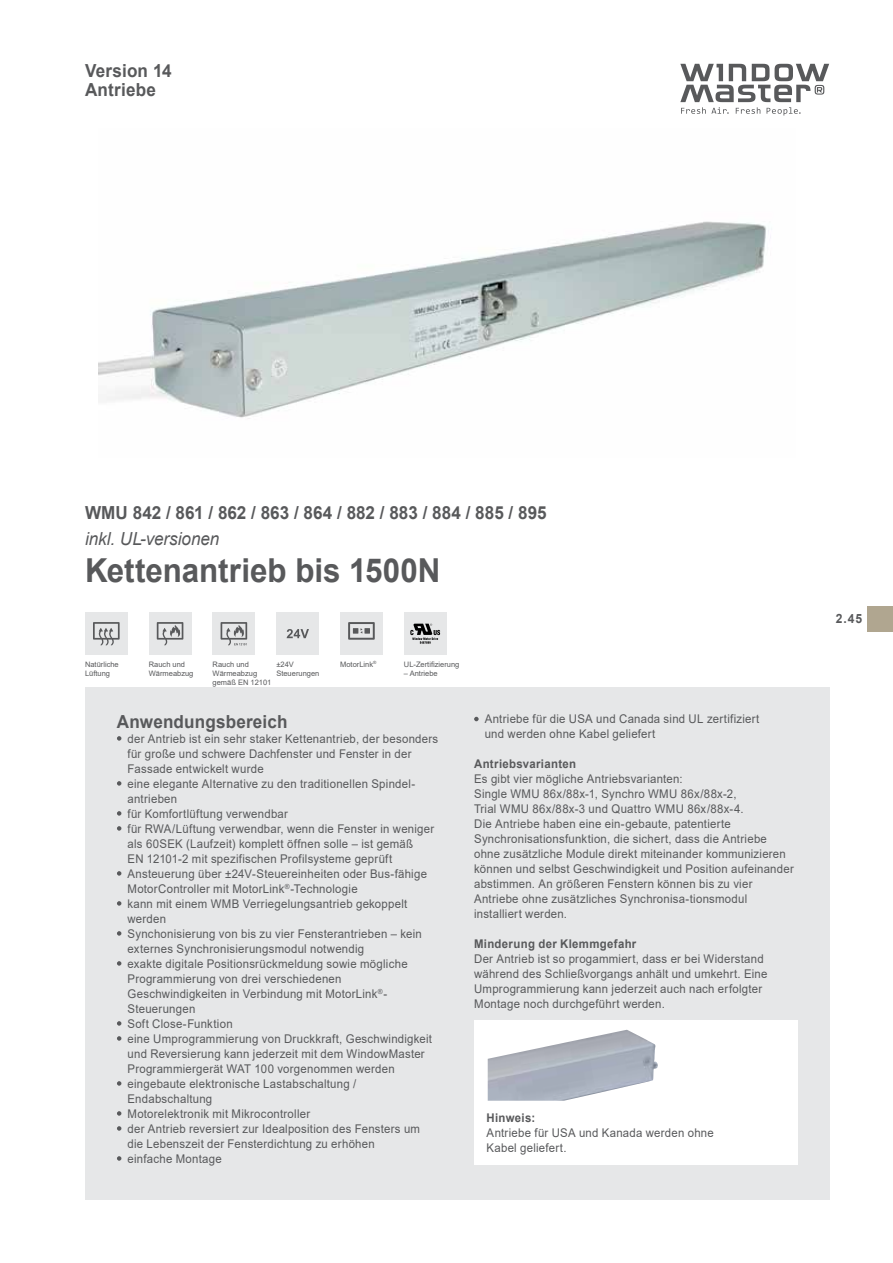
<style>
.page{position:relative;width:893px;height:1263px;background:#fff}
.page>*{position:absolute;margin:0;border:0;box-sizing:border-box;transform-origin:0 0}
.t1{font:700 33px "Arial";color:#58595b;scale:.95 1}
.t2{font:700 18px/18.8px "Arial";letter-spacing:.005em;color:#58595b;scale:.95 1}
.t3{font:italic 18px "Arial";letter-spacing:-.005em;color:#58595b;scale:.95 1}
.t4{font:700 12.75px "Arial";color:#58595b;scale:.95 1}
.t5{font:12px/15px "Arial";letter-spacing:.02em;color:#58595b;scale:.95 1}
.t6{font:700 12px "Arial";letter-spacing:.03em;color:#58595b;scale:.95 1}
.t7{font:7.5px/9px "Arial";color:#58595b}
</style>
<div class="page">
<svg style="left:680px;top:64px;width:149px;height:52px"></svg>
<div style="left:85px;top:687px;width:744px;height:512px;background:#e6e7e8"></div>
<svg style="left:117px;top:736px;width:4px;height:5px"></svg>
<svg style="left:117px;top:781px;width:4px;height:5px"></svg>
<svg style="left:117px;top:811px;width:4px;height:5px"></svg>
<svg style="left:117px;top:826px;width:4px;height:5px"></svg>
<svg style="left:117px;top:871px;width:4px;height:5px"></svg>
<svg style="left:117px;top:901px;width:4px;height:5px"></svg>
<svg style="left:117px;top:931px;width:4px;height:5px"></svg>
<svg style="left:117px;top:961px;width:4px;height:5px"></svg>
<svg style="left:117px;top:1021px;width:4px;height:5px"></svg>
<svg style="left:117px;top:1036px;width:4px;height:5px"></svg>
<svg style="left:117px;top:1081px;width:4px;height:5px"></svg>
<svg style="left:117px;top:1111px;width:4px;height:5px"></svg>
<svg style="left:117px;top:1126px;width:4px;height:5px"></svg>
<svg style="left:117px;top:1156px;width:4px;height:5px"></svg>
<svg style="left:474px;top:717px;width:5px;height:4px"></svg>
<div style="left:867px;top:606px;width:26px;height:25px;background:#b0a690"></div>
<div style="left:85px;top:612px;width:43px;height:43px;background:#e6e7e8"></div>
<svg style="left:93px;top:622px;width:27px;height:23px"></svg>
<div style="left:276px;top:612px;width:43px;height:43px;background:#e6e7e8"></div>
<svg style="left:287px;top:629px;width:22px;height:9px"></svg>
<div style="left:149px;top:612px;width:42px;height:43px;background:#e6e7e8"></div>
<svg style="left:157px;top:622px;width:26px;height:23px"></svg>
<div style="left:213px;top:612px;width:42px;height:43px;background:#e6e7e8"></div>
<svg style="left:221px;top:622px;width:26px;height:23px"></svg>
<div style="left:340px;top:612px;width:43px;height:43px;background:#e6e7e8"></div>
<svg style="left:348px;top:622px;width:27px;height:18px"></svg>
<div style="left:404px;top:612px;width:42px;height:43px;background:#e6e7e8"></div>
<svg style="left:410px;top:624px;width:30px;height:20px"></svg>
<div style="left:475px;top:1020px;width:323px;height:144px;background:#fff"></div>
<img style="left:488px;top:1030px;width:170px;height:71px">
<img style="left:98px;top:221px;width:673px;height:198px">
<h2 class="t2" style="left:85px;top:61px;width:93px">Version 14<br>Antriebe</h2>
<h2 class="t2" style="left:85px;top:504px;width:487px">WMU 842 / 861 / 862 / 863 / 864 / 882 / 883 / 884 / 885 / 895</h2>
<h2 class="t3" style="left:85px;top:527px;width:143px">inkl. UL-versionen</h2>
<h1 class="t1" style="left:85px;top:547px;width:376px">Kettenantrieb bis 1500N</h1>
<p class="t7" style="left:149px;top:660px;width:46px">Rauch und<br>Wärmeabzug</p>
<p class="t7" style="left:213px;top:660px;width:60px">Rauch und<br>Wärmeabzug gemäß EN 12101</p>
<p class="t7" style="left:340px;top:660px;width:38px">MotorLink<sup>®</sup></p>
<p class="t7" style="left:404px;top:660px;width:57px">UL-Zertifizierung</p>
<p class="t7" style="left:85px;top:660px;width:35px">Natürliche<br>Lüftung</p>
<p class="t7" style="left:276px;top:660px;width:44px">±24V<br>Steuerungen</p>
<p class="t7" style="left:404px;top:669px;width:35px">– Antriebe</p>
<h2 class="t2" style="left:117px;top:712px;width:181px">Anwendungsbereich</h2>
<p class="t5" style="left:128px;top:731px;width:329px">der Antrieb ist ein sehr staker Kettenantrieb, der besonders für große und schwere Dachfenster und Fenster in der Fassade entwickelt wurde<br>eine elegante Alternative zu den traditionellen Spindel&shy;antrieben<br>für Komfortlüftung verwendbar<br>für RWA/Lüftung verwendbar, wenn die Fenster in weniger als 60SEK (Laufzeit) komplett öffnen solle – ist gemäß<br>EN 12101-2 mit spezifischen Profilsysteme geprüft Ansteuerung über ±24V-Steuereinheiten oder Bus-fähige MotorController mit MotorLink<sup>®</sup>-Technologie<br>kann mit einem WMB Verriegelungsantrieb gekoppelt werden<br>Synchonisierung von bis zu vier Fensterantrieben – kein externes Synchronisierungsmodul notwendig<br>exakte digitale Positionsrückmeldung sowie mögliche Programmierung von drei verschiedenen Geschwindigkeiten in Verbindung mit MotorLink<sup>®</sup>- Steuerungen<br>Soft Close-Funktion<br>eine Umprogrammierung von Druckkraft, Geschwindigkeit und Reversierung kann jederzeit mit dem WindowMaster Programmiergerät WAT 100 vorgenommen werden eingebaute elektronische Lastabschaltung / Endabschaltung<br>Motorelektronik mit Mikrocontroller<br>der Antrieb reversiert zur Idealposition des Fensters um die Lebenszeit der Fensterdichtung zu erhöhen<br>einfache Montage</p>
<p class="t5" style="left:485px;top:711px;width:291px">Antriebe für die USA und Canada sind UL zertifiziert und werden ohne Kabel geliefert</p>
<p class="t6" style="left:474px;top:755px;width:109px">Antriebsvarianten</p>
<p class="t5" style="left:474px;top:771px;width:338px">Es gibt vier mögliche Antriebsvarianten:<br>Single WMU 86x/88x-1, Synchro WMU 86x/88x-2,<br>Trial WMU 86x/88x-3 und Quattro WMU 86x/88x-4.<br>Die Antriebe haben eine ein-gebaute, patentierte Synchronisationsfunktion, die sichert, dass die Antriebe ohne zusätzliche Module direkt miteinander kommunizieren können und selbst Geschwindigkeit und Position aufeinander abstimmen. An größeren Fenstern können bis zu vier Antriebe ohne zusätzliches Synchronisa-tionsmodul installiert werden.</p>
<p class="t6" style="left:474px;top:935px;width:172px">Minderung der Klemmgefahr</p>
<p class="t5" style="left:474px;top:951px;width:310px">Der Antrieb ist so progammiert, dass er bei Widerstand während des Schließvorgangs anhält und umkehrt. Eine Umprogrammierung kann jederzeit auch nach erfolgter Montage noch durchgeführt werden.</p>
<p class="t6" style="left:487px;top:1109px;width:53px">Hinweis:</p>
<p class="t5" style="left:487px;top:1125px;width:241px">Antriebe für USA und Kanada werden ohne<br>Kabel geliefert.</p>
<p class="t4" style="left:836px;top:610px;width:29px">2.45</p>
</div>
